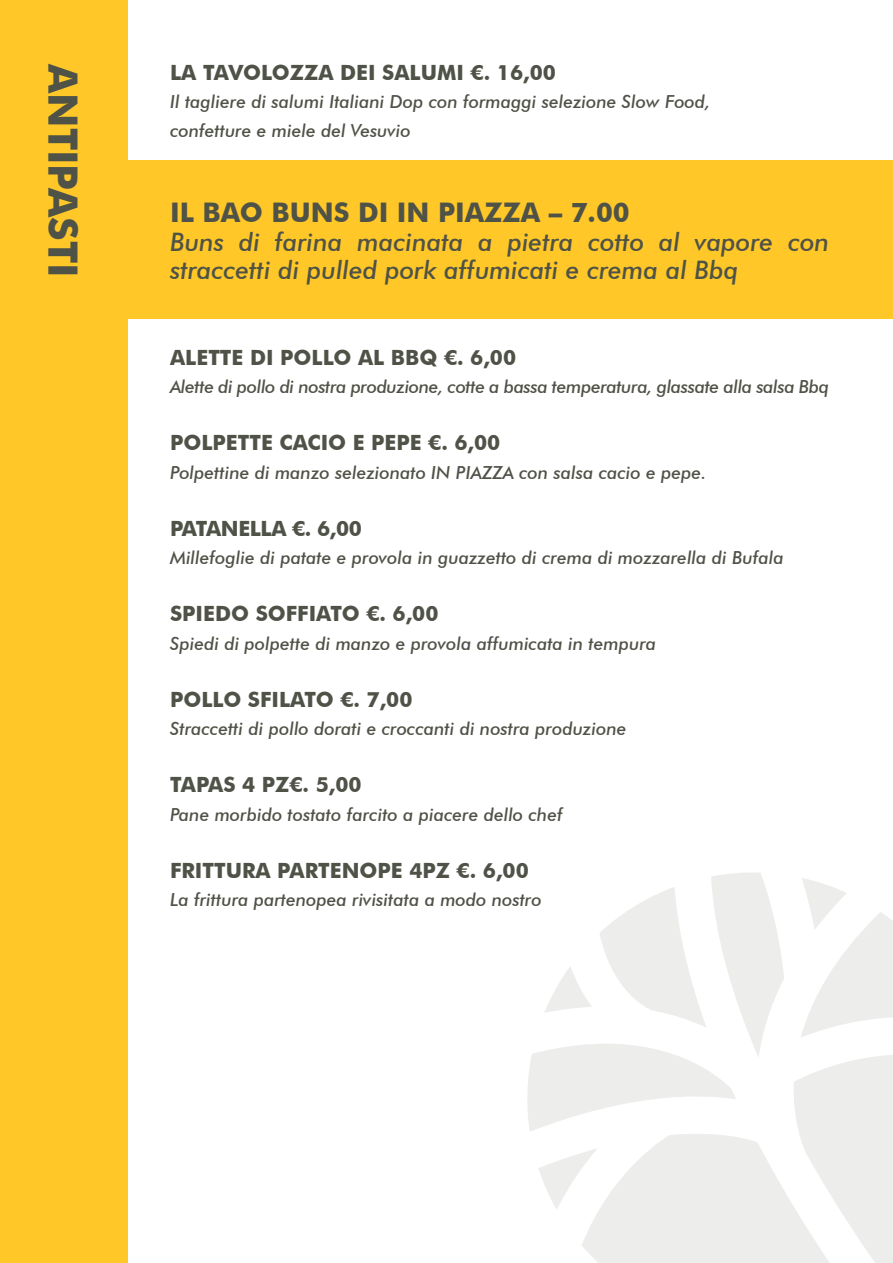
<style>
.page{position:relative;width:893px;height:1263px;background:#fff}
.page>*{position:absolute;margin:0;border:0;box-sizing:border-box;transform-origin:0 0}
.t1{font:700 40.5px "Futura BT";color:#4f5247}
.t2{font:700 27px "Futura BT";color:#4f5247}
.t3{font:italic 500 25.5px/28.5px "Futura BT";color:#4f5247}
.t4{font:700 21px "Futura BT";color:#4f5247}
.t5{font:700 21px "Futura BT";letter-spacing:-.02em;color:#4f5247}
.t6{font:italic 500 18px/28.5px "Futura BT";color:#4f5247}
.t7{font:italic 500 18px "Futura BT";letter-spacing:-.02em;color:#4f5247}
</style>
<div class="page">
<div style="left:0;top:0;width:128px;height:1263px;background:#ffc828"></div>
<div style="left:0;top:161px;width:893px;height:158px;background:#ffc828"></div>
<svg style="left:711px;top:873px;width:54px;height:14px"></svg>
<svg style="left:802px;top:878px;width:91px;height:385px"></svg>
<svg style="left:527px;top:887px;width:329px;height:376px;fill:#efefee"></svg>
<svg style="left:538px;top:1148px;width:60px;height:62px"></svg>
<h1 class="t1" style="left:87px;top:64px;width:216px;rotate:90deg">ANTIPASTI</h1>
<p class="t4" style="left:170px;top:60px;width:387px">LA TAVOLOZZA DEI SALUMI €. 16,00</p>
<p class="t6" style="left:170px;top:87px;width:542px">Il tagliere di salumi Italiani Dop con formaggi selezione Slow Food, confetture e miele del Vesuvio</p>
<h2 class="t2" style="left:170px;top:196px;width:461px">IL BAO BUNS DI IN PIAZZA – 7.00</h2>
<h3 class="t3" style="left:170px;top:227px;width:661px">Buns di farina macinata a pietra cotto al vapore con straccetti di pulled pork affumicati e crema al Bbq</h3>
<p class="t4" style="left:170px;top:345px;width:348px">ALETTE DI POLLO AL BBQ €. 6,00</p>
<p class="t7" style="left:170px;top:376px;width:660px">Alette di pollo di nostra produzione, cotte a bassa temperatura, glassate alla salsa Bbq</p>
<p class="t4" style="left:170px;top:430px;width:332px">POLPETTE CACIO E PEPE €. 6,00</p>
<p class="t6" style="left:170px;top:458px;width:538px">Polpettine di manzo selezionato IN PIAZZA con salsa cacio e pepe.</p>
<p class="t5" style="left:170px;top:516px;width:193px">PATANELLA €. 6,00</p>
<p class="t6" style="left:170px;top:543px;width:615px">Millefoglie di patate e provola in guazzetto di crema di mozzarella di Bufala</p>
<p class="t4" style="left:170px;top:601px;width:270px">SPIEDO SOFFIATO €. 6,00</p>
<p class="t6" style="left:170px;top:629px;width:488px">Spiedi di polpette di manzo e provola affumicata in tempura</p>
<p class="t4" style="left:170px;top:687px;width:244px">POLLO SFILATO €. 7,00</p>
<p class="t6" style="left:170px;top:714px;width:458px">Straccetti di pollo dorati e croccanti di nostra produzione</p>
<p class="t4" style="left:170px;top:772px;width:193px">TAPAS 4 PZ€. 5,00</p>
<p class="t6" style="left:170px;top:800px;width:394px">Pane morbido tostato farcito a piacere dello chef</p>
<p class="t4" style="left:170px;top:858px;width:360px">FRITTURA PARTENOPE 4PZ €. 6,00</p>
<p class="t6" style="left:170px;top:885px;width:373px">La frittura partenopea rivisitata a modo nostro</p>
</div>
